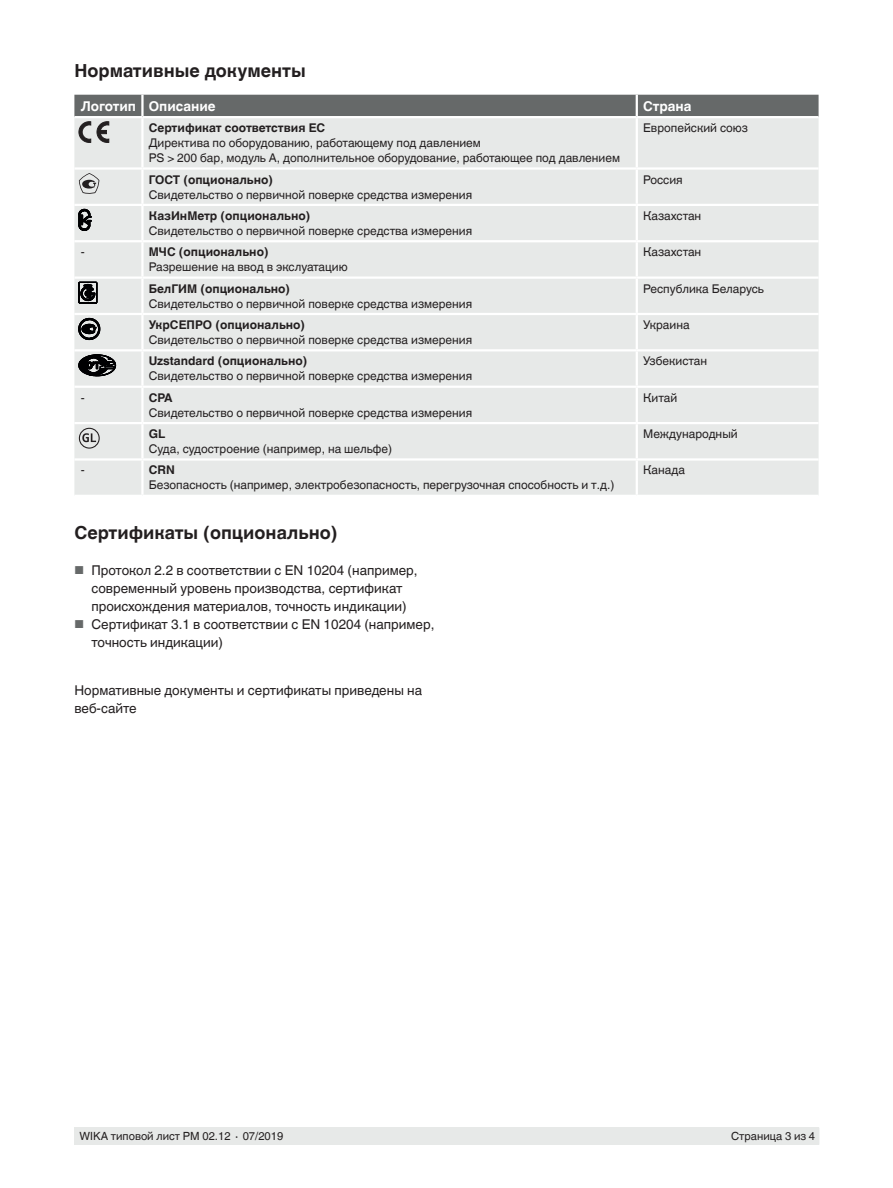
<style>
.page{position:relative;width:893px;height:1188px;background:#fff}
.page>*{position:absolute;margin:0;border:0;box-sizing:border-box;transform-origin:0 0}
.t1{font:700 18px "Helvetica World";color:#231f20}
.t2{font:13.5px/18px "Helvetica World";color:#231f20}
.t3{font:700 13.5px "Helvetica World";color:#fff}
.t4{font:12px/15px "Helvetica World";color:#231f20}
.t5{font:700 12px "Helvetica World";color:#231f20}
.t6{font:11.25px "Helvetica World";color:#231f20}
.s1{font-size:11.55px;color:#666969}
</style>
<div class="page">
<div style="left:74px;top:1127px;width:745px;height:18px;background:#e7e9e8"></div>
<div style="left:74px;top:142px;width:745px;height:353px;background:#e7e9e8"></div>
<hr style="left:142px;top:167px;width:495px;height:3px;background:#fff">
<hr style="left:142px;top:204px;width:495px;height:2px;background:#fff">
<hr style="left:142px;top:386px;width:495px;height:2px;background:#fff">
<hr style="left:142px;top:422px;width:495px;height:2px;background:#fff">
<hr style="left:142px;top:458px;width:495px;height:3px;background:#fff">
<hr style="left:141px;top:206px;width:3px;height:34px;background:#fff">
<hr style="left:636px;top:206px;width:2px;height:34px;background:#fff">
<hr style="left:141px;top:279px;width:3px;height:34px;background:#fff">
<hr style="left:636px;top:279px;width:2px;height:34px;background:#fff">
<hr style="left:141px;top:388px;width:3px;height:34px;background:#fff">
<hr style="left:636px;top:388px;width:2px;height:34px;background:#fff">
<hr style="left:142px;top:313px;width:495px;height:2px;background:#fff">
<hr style="left:141px;top:315px;width:3px;height:34px;background:#fff">
<hr style="left:637px;top:313px;width:182px;height:2px;background:#fff">
<hr style="left:636px;top:315px;width:2px;height:34px;background:#fff">
<hr style="left:142px;top:349px;width:495px;height:2px;background:#fff">
<hr style="left:637px;top:349px;width:182px;height:2px;background:#fff">
<hr style="left:74px;top:313px;width:68px;height:2px;background:#fff">
<hr style="left:74px;top:349px;width:68px;height:2px;background:#fff">
<hr style="left:74px;top:276px;width:68px;height:3px;background:#fff">
<hr style="left:142px;top:276px;width:495px;height:3px;background:#fff">
<hr style="left:637px;top:276px;width:182px;height:3px;background:#fff">
<hr style="left:74px;top:240px;width:68px;height:2px;background:#fff">
<hr style="left:142px;top:240px;width:495px;height:2px;background:#fff">
<hr style="left:141px;top:242px;width:3px;height:34px;background:#fff">
<hr style="left:637px;top:240px;width:182px;height:2px;background:#fff">
<hr style="left:636px;top:242px;width:2px;height:34px;background:#fff">
<hr style="left:141px;top:351px;width:3px;height:35px;background:#fff">
<hr style="left:636px;top:351px;width:2px;height:35px;background:#fff">
<hr style="left:74px;top:204px;width:68px;height:2px;background:#fff">
<hr style="left:74px;top:386px;width:68px;height:2px;background:#fff">
<hr style="left:74px;top:422px;width:68px;height:2px;background:#fff">
<hr style="left:74px;top:458px;width:68px;height:3px;background:#fff">
<hr style="left:637px;top:204px;width:182px;height:2px;background:#fff">
<hr style="left:637px;top:386px;width:182px;height:2px;background:#fff">
<hr style="left:637px;top:422px;width:182px;height:2px;background:#fff">
<hr style="left:637px;top:458px;width:182px;height:3px;background:#fff">
<hr style="left:637px;top:167px;width:182px;height:3px;background:#fff">
<hr style="left:74px;top:167px;width:68px;height:3px;background:#fff">
<hr style="left:636px;top:118px;width:2px;height:49px;background:#fff">
<hr style="left:141px;top:118px;width:3px;height:49px;background:#fff">
<hr style="left:636px;top:170px;width:2px;height:34px;background:#fff">
<hr style="left:636px;top:424px;width:2px;height:34px;background:#fff">
<hr style="left:636px;top:461px;width:2px;height:34px;background:#fff">
<hr style="left:141px;top:170px;width:3px;height:34px;background:#fff">
<hr style="left:141px;top:424px;width:3px;height:34px;background:#fff">
<hr style="left:141px;top:461px;width:3px;height:34px;background:#fff">
<svg style="left:74px;top:95px;width:745px;height:47px;background:#adafaf"></svg>
<svg style="left:79px;top:173px;width:20px;height:21px"></svg>
<svg style="left:79px;top:209px;width:12px;height:22px"></svg>
<svg style="left:79px;top:282px;width:18px;height:22px"></svg>
<svg style="left:79px;top:318px;width:21px;height:22px"></svg>
<svg style="left:79px;top:355px;width:37px;height:21px"></svg>
<div style="left:79px;top:428px;width:21px;height:21px;border:1px solid #231f20;border-radius:50%"></div>
<svg style="left:82px;top:433px;width:14px;height:9px"></svg>
<h1 class="t1" style="left:74px;top:60px;width:233px">Нормативные документы</h1>
<p class="t3" style="left:81px;top:98px;width:136px">Логотип Описание</p>
<p class="t3" style="left:643px;top:98px;width:50px">Страна</p>
<p class="t5" style="left:149px;top:121px;width:178px">Сертификат соответствия ЕС</p>
<p class="t4" style="left:149px;top:135px;width:473px">Директива по оборудованию, работающему под давлением<br>PS &gt; 200 бар, модуль A, дополнительное оборудование, работающее под давлением</p>
<p class="t4" style="left:643px;top:120px;width:106px">Европейский союз</p>
<p class="t5" style="left:149px;top:172px;width:126px">ГОСТ (опционально)</p>
<p class="t4" style="left:149px;top:187px;width:325px">Свидетельство о первичной поверке средства измерения</p>
<p class="t4" style="left:643px;top:172px;width:41px">Россия</p>
<p class="t5" style="left:149px;top:209px;width:163px">КазИнМетр (опционально)</p>
<p class="t4" style="left:149px;top:223px;width:325px">Свидетельство о первичной поверке средства измерения</p>
<p class="t4" style="left:643px;top:208px;width:60px">Казахстан</p>
<p class="t4" style="left:81px;top:245px;width:5px">-</p>
<p class="t5" style="left:149px;top:245px;width:121px">МЧС (опционально)</p>
<p class="t4" style="left:149px;top:260px;width:200px">Разрешение на ввод в экслуатацию</p>
<p class="t4" style="left:643px;top:245px;width:60px">Казахстан</p>
<p class="t5" style="left:149px;top:281px;width:143px">БелГИМ (опционально)</p>
<p class="t4" style="left:149px;top:296px;width:325px">Свидетельство о первичной поверке средства измерения</p>
<p class="t4" style="left:643px;top:281px;width:122px">Республика Беларусь</p>
<p class="t5" style="left:149px;top:318px;width:158px">УкрСЕПРО (опционально)</p>
<p class="t4" style="left:149px;top:332px;width:325px">Свидетельство о первичной поверке средства измерения</p>
<p class="t4" style="left:643px;top:317px;width:48px">Украина</p>
<p class="t5" style="left:149px;top:354px;width:160px">Uzstandard (опционально)</p>
<p class="t4" style="left:149px;top:369px;width:325px">Свидетельство о первичной поверке средства измерения</p>
<p class="t4" style="left:643px;top:354px;width:65px">Узбекистан</p>
<p class="t4" style="left:81px;top:390px;width:5px">-</p>
<p class="t5" style="left:149px;top:391px;width:25px">CPA</p>
<p class="t4" style="left:149px;top:405px;width:325px">Свидетельство о первичной поверке средства измерения</p>
<p class="t4" style="left:643px;top:390px;width:36px">Китай</p>
<p class="t5" style="left:149px;top:427px;width:18px">GL</p>
<p class="t4" style="left:149px;top:441px;width:245px">Суда, судостроение (например, на шельфе)</p>
<p class="t4" style="left:643px;top:426px;width:96px">Международный</p>
<p class="t4" style="left:81px;top:463px;width:5px">-</p>
<p class="t5" style="left:149px;top:463px;width:27px">CRN</p>
<p class="t4" style="left:149px;top:478px;width:467px">Безопасность (например, электробезопасность, перегрузочная способность и т.д.)</p>
<p class="t4" style="left:643px;top:463px;width:43px">Канада</p>
<h1 class="t1" style="left:74px;top:522px;width:265px">Сертификаты (опционально)</h1>
<p class="t2" style="left:74px;top:561px;width:345px;text-align:center"><span class="s1">■</span> Протокол 2.2 в соответствии с EN 10204 (например, современный уровень производства, сертификат происхождения материалов, точность индикации)</p>
<p class="t2" style="left:91px;top:615px;width:345px;text-indent:-17px"><span class="s1">■</span> Сертификат 3.1 в соответствии с EN 10204 (например, точность индикации)</p>
<p class="t2" style="left:74px;top:682px;width:349px">Нормативные документы и сертификаты приведены на веб-сайте</p>
<p class="t6" style="left:80px;top:1130px;width:205px">WIKA типовой лист PM 02.12 ∙ 07/2019</p>
<p class="t6" style="left:731px;top:1130px;width:86px">Страница 3 из 4</p>
</div>
